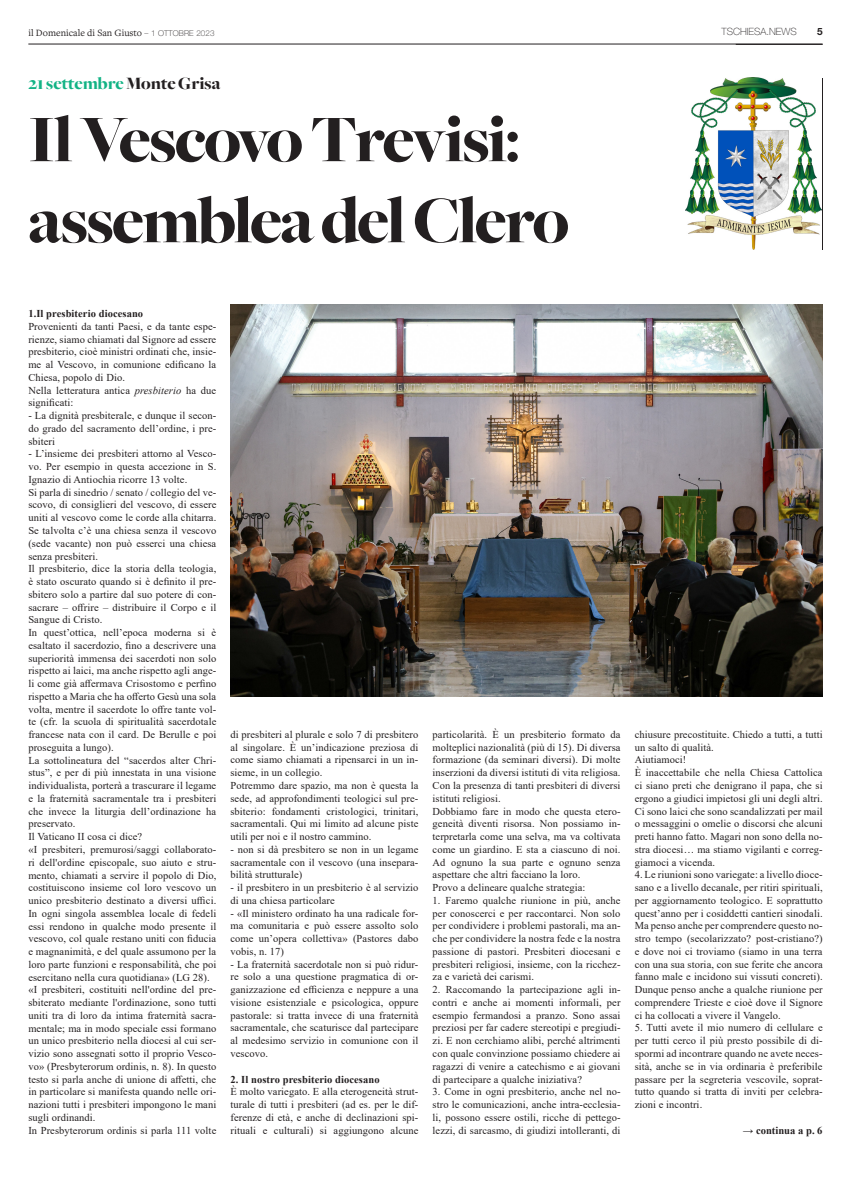
<style>
.page{position:relative;width:851px;height:1191px;background:#fff}
.page>*{position:absolute;margin:0;border:0;box-sizing:border-box;transform-origin:0 0}
.t1{font:900 69px "Freight Big";letter-spacing:-.035em;color:#231f20}
.t2{font:900 18px "Freight Big";color:#12b385}
.t3{font:700 10.6px "Times New Roman";color:#231f20}
.t4{font:10.5px/12.8px "Times New Roman";letter-spacing:.01em;color:#231f20;text-align:justify}
.t5{font:700 10.5px "Times New Roman";letter-spacing:.01em;color:#231f20}
.t6{font:10px "Freight Text Pro";color:#231f20}
.t7{font:100 10px "Helvetica Neue LT Std";color:#231f20}
.t8{font:700 10px "Helvetica Neue LT Std";color:#231f20}
.s1{font-family:"Helvetica Neue LT Std";font-weight:100;font-size:8px}
.s2{color:#231f20}
.s3{font-style:italic}
</style>
<div class="page">
<hr style="left:28px;top:44px;width:794px;height:1px;background:#231f20">
<img style="left:685px;top:78px;width:136px;height:172px">
<img style="left:230px;top:304px;width:592px;height:393px">
<p class="t6" style="left:28px;top:26px;width:188px">il Domenicale di San Giusto <span class="s1">– 1 OTTOBRE 2023</span></p>
<p class="t7" style="left:721px;top:26px;width:77px">TSCHIESA.NEWS</p>
<p class="t8" style="left:816px;top:26px;width:7px">5</p>
<p class="t2" style="left:28px;top:74px;width:194px">21 settembre <span class="s2">Monte Grisa</span></p>
<p class="t1" style="left:28px;top:101px;width:493px">Il Vescovo Trevisi:</p>
<p class="t1" style="left:28px;top:182px;width:542px">assemblea del Clero</p>
<p class="t5" style="left:28px;top:306px;width:116px">1.Il presbiterio diocesano</p>
<p class="t4" style="left:28px;top:319px;width:189px">Provenienti da tanti Paesi, e da tante espe&shy;rienze, siamo chiamati dal Signore ad essere presbiterio, cioè ministri ordinati che, insie&shy;me al Vescovo, in comunione edificano la Chiesa, popolo di Dio.</p>
<p class="t4" style="left:28px;top:383px;width:189px">Nella letteratura antica <span class="s3">presbiterio</span> ha due significati:</p>
<p class="t4" style="left:28px;top:409px;width:189px">- La dignità presbiterale, e dunque il secon&shy;do grado del sacramento dell’ordine, i pre&shy;sbiteri</p>
<p class="t4" style="left:28px;top:447px;width:189px">- L’insieme dei presbiteri attorno al Vesco&shy;vo. Per esempio in questa accezione in S.<br>Ignazio di Antiochia ricorre 13 volte.</p>
<p class="t4" style="left:28px;top:485px;width:189px">Si parla di sinedrio / senato / collegio del ve&shy;scovo, di consiglieri del vescovo, di essere uniti al vescovo come le corde alla chitarra.<br>Se talvolta c’è una chiesa senza il vescovo (sede vacante) non può esserci una chiesa senza presbiteri.</p>
<p class="t4" style="left:28px;top:562px;width:189px">Il presbiterio, dice la storia della teologia, è stato oscurato quando si è definito il pre&shy;sbitero solo a partire dal suo potere di con&shy;sacrare – offrire – distribuire il Corpo e il Sangue di Cristo.</p>
<p class="t4" style="left:28px;top:626px;width:189px">In quest’ottica, nell’epoca moderna si è esaltato il sacerdozio, fino a descrivere una superiorità immensa dei sacerdoti non solo rispetto ai laici, ma anche rispetto agli ange&shy;li come già affermava Crisostomo e perfino rispetto a Maria che ha offerto Gesù una sola volta, mentre il sacerdote lo offre tante vol&shy;te (cfr. la scuola di spiritualità sacerdotale francese nata con il card. De Berulle e poi proseguita a lungo).</p>
<p class="t4" style="left:28px;top:753px;width:189px">La sottolineatura del “sacerdos alter Chri&shy;stus”, e per di più innestata in una visione individualista, porterà a trascurare il legame e la fraternità sacramentale tra i presbiteri che invece la liturgia dell’ordinazione ha preservato.</p>
<p class="t4" style="left:28px;top:830px;width:115px">Il Vaticano II cosa ci dice?</p>
<p class="t4" style="left:28px;top:842px;width:189px">«I presbiteri, premurosi/saggi collaborato&shy;ri dell'ordine episcopale, suo aiuto e stru&shy;mento, chiamati a servire il popolo di Dio, costituiscono insieme col loro vescovo un unico presbiterio destinato a diversi uffici.<br>In ogni singola assemblea locale di fedeli essi rendono in qualche modo presente il vescovo, col quale restano uniti con fiducia e magnanimità, e del quale assumono per la loro parte funzioni e responsabilità, che poi esercitano nella cura quotidiana» (LG 28).</p>
<p class="t4" style="left:28px;top:983px;width:189px">«I presbiteri, costituiti nell'ordine del pre&shy;sbiterato mediante l'ordinazione, sono tutti uniti tra di loro da intima fraternità sacra&shy;mentale; ma in modo speciale essi formano un unico presbiterio nella diocesi al cui ser&shy;vizio sono assegnati sotto il proprio Vesco&shy;vo» (Presbyterorum ordinis, n. 8). In questo testo si parla anche di unione di affetti, che in particolare si manifesta quando nelle ori&shy;nazioni tutti i presbiteri impongono le mani sugli ordinandi.</p>
<p class="t4" style="left:28px;top:1123px;width:189px">In Presbyterorum ordinis si parla 111 volte</p>
<p class="t4" style="left:230px;top:727px;width:189px">di presbiteri al plurale e solo 7 di presbitero al singolare. È un’indicazione preziosa di come siamo chiamati a ripensarci in un in&shy;sieme, in un collegio.</p>
<p class="t4" style="left:230px;top:778px;width:189px">Potremmo dare spazio, ma non è questa la sede, ad approfondimenti teologici sul pre&shy;sbiterio: fondamenti cristologici, trinitari, sacramentali. Qui mi limito ad alcune piste utili per noi e il nostro cammino.</p>
<p class="t4" style="left:230px;top:842px;width:189px">- non si dà presbitero se non in un legame sacramentale con il vescovo (una insepara&shy;bilità strutturale)</p>
<p class="t4" style="left:230px;top:881px;width:189px">- il presbitero in un presbiterio è al servizio di una chiesa particolare</p>
<p class="t4" style="left:230px;top:906px;width:189px">- «Il ministero ordinato ha una radicale for&shy;ma comunitaria e può essere assolto solo come un’opera collettiva» (Pastores dabo vobis, n. 17)</p>
<p class="t4" style="left:230px;top:957px;width:189px">- La fraternità sacerdotale non si può ridur&shy;re solo a una questione pragmatica di or&shy;ganizzazione ed efficienza e neppure a una visione esistenziale e psicologica, oppure pastorale: si tratta invece di una fraternità sacramentale, che scaturisce dal partecipare al medesimo servizio in comunione con il vescovo.</p>
<p class="t5" style="left:230px;top:1071px;width:151px">2. Il nostro presbiterio diocesano</p>
<p class="t4" style="left:230px;top:1085px;width:189px">È molto variegato. E alla eterogeneità strut&shy;turale di tutti i presbiteri (ad es. per le dif&shy;ferenze di età, e anche di declinazioni spi&shy;rituali e culturali) si aggiungono alcune</p>
<p class="t4" style="left:432px;top:727px;width:189px">particolarità. È un presbiterio formato da molteplici nazionalità (più di 15). Di diversa formazione (da seminari diversi). Di molte inserzioni da diversi istituti di vita religiosa.<br>Con la presenza di tanti presbiteri di diversi istituti religiosi.</p>
<p class="t4" style="left:432px;top:804px;width:189px">Dobbiamo fare in modo che questa etero&shy;geneità diventi risorsa. Non possiamo in&shy;terpretarla come una selva, ma va coltivata come un giardino. E sta a ciascuno di noi.<br>Ad ognuno la sua parte e ognuno senza aspettare che altri facciano la loro.</p>
<p class="t4" style="left:432px;top:881px;width:154px">Provo a delineare qualche strategia:</p>
<p class="t4" style="left:432px;top:893px;width:189px">1. Faremo qualche riunione in più, anche per conoscerci e per raccontarci. Non solo per condividere i problemi pastorali, ma an&shy;che per condividere la nostra fede e la nostra passione di pastori. Presbiteri diocesani e presbiteri religiosi, insieme, con la ricchez&shy;za e varietà dei carismi.</p>
<p class="t4" style="left:432px;top:983px;width:189px">2. Raccomando la partecipazione agli in&shy;contri e anche ai momenti informali, per esempio fermandosi a pranzo. Sono assai preziosi per far cadere stereotipi e pregiudi&shy;zi. E non cerchiamo alibi, perché altrimenti con quale convinzione possiamo chiedere ai ragazzi di venire a catechismo e ai giovani di partecipare a qualche iniziativa?</p>
<p class="t4" style="left:432px;top:1085px;width:189px">3. Come in ogni presbiterio, anche nel no&shy;stro le comunicazioni, anche intra-ecclesia&shy;li, possono essere ostili, ricche di pettego&shy;lezzi, di sarcasmo, di giudizi intolleranti, di</p>
<p class="t4" style="left:634px;top:727px;width:189px">chiusure precostituite. Chiedo a tutti, a tutti un salto di qualità.</p>
<p class="t4" style="left:634px;top:753px;width:53px">Aiutiamoci!</p>
<p class="t4" style="left:634px;top:766px;width:189px">È inaccettabile che nella Chiesa Cattolica ci siano preti che denigrano il papa, che si ergono a giudici impietosi gli uni degli altri.<br>Ci sono laici che sono scandalizzati per mail o messaggini o omelie o discorsi che alcuni preti hanno fatto. Magari non sono della no&shy;stra diocesi… ma stiamo vigilanti e correg&shy;giamoci a vicenda.</p>
<p class="t4" style="left:634px;top:868px;width:189px">4. Le riunioni sono variegate: a livello dioce&shy;sano e a livello decanale, per ritiri spirituali, per aggiornamento teologico. E soprattutto quest’anno per i cosiddetti cantieri sinodali.<br>Ma penso anche per comprendere questo no&shy;stro tempo (secolarizzato? post-cristiano?) e dove noi ci troviamo (siamo in una terra con una sua storia, con sue ferite che ancora fanno male e incidono sui vissuti concreti).<br>Dunque penso anche a qualche riunione per comprendere Trieste e cioè dove il Signore ci ha collocati a vivere il Vangelo.</p>
<p class="t4" style="left:634px;top:1021px;width:189px">5. Tutti avete il mio numero di cellulare e per tutti cerco il più presto possibile di di&shy;spormi ad incontrare quando ne avete neces&shy;sità, anche se in via ordinaria è preferibile passare per la segreteria vescovile, soprat&shy;tutto quando si tratta di inviti per celebra&shy;zioni e incontri.</p>
<p class="t3" style="left:742px;top:1122px;width:81px">→ continua a p. 6</p>
</div>
